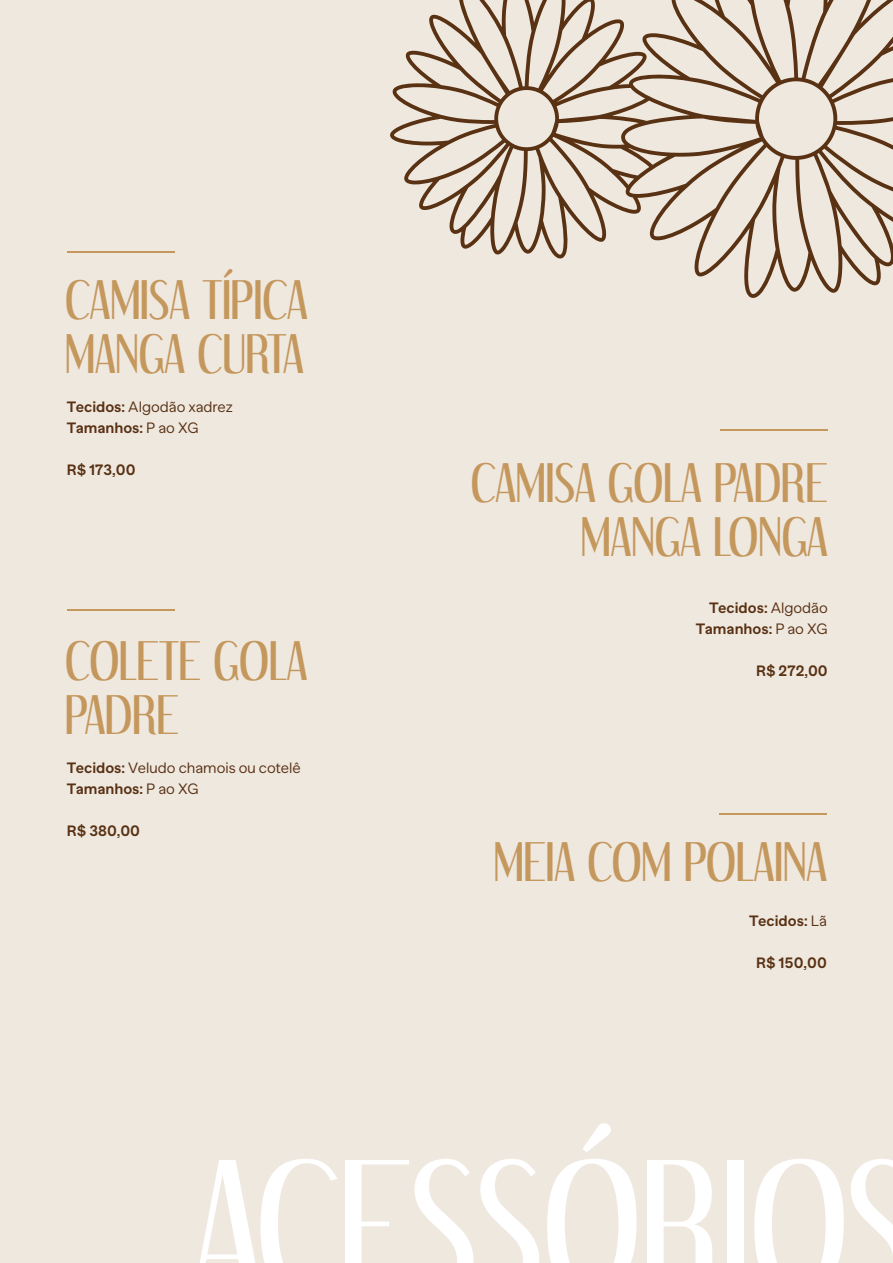
<style>
.page{position:relative;width:893px;height:1263px;background:#efe8df}
.page>*{position:absolute;margin:0;border:0;box-sizing:border-box;transform-origin:0 0}
.t1{font:160.2px "Dream Orphans";color:#fff}
.t2{font:48.6px/54.2px "Dream Orphans";color:#c4975c}
.t3{font:300 15px/21px "Banana Grotesk";color:#593113}
.t4{font:700 15px/21px "Banana Grotesk";color:#593113;text-align:right}
.s1{font-weight:700}
.s2{font-weight:300}
</style>
<div class="page">
<svg style="left:390px;top:0;width:503px;height:298px"></svg>
<hr style="left:67px;top:251px;width:108px;height:1px;background:#c4975c">
<hr style="left:67px;top:609px;width:108px;height:1px;background:#c4975c">
<hr style="left:719px;top:813px;width:108px;height:2px;background:#c4975c">
<hr style="left:720px;top:429px;width:108px;height:2px;background:#c4975c">
<h2 class="t2" style="left:65px;top:271px;width:244px">CAMISA TÍPICA<br>MANGA CURTA</h2>
<p class="t3" style="left:67px;top:397px;width:167px"><span class="s1">Tecidos:</span> Algodão xadrez<br><span class="s1">Tamanhos:</span> P ao XG</p>
<p class="t4" style="left:67px;top:460px;width:70px">R$ 173,00</p>
<h2 class="t2" style="left:65px;top:632px;width:244px">COLETE GOLA<br>PADRE</h2>
<p class="t3" style="left:67px;top:758px;width:235px"><span class="s1">Tecidos:</span> Veludo chamois ou cotelê<br><span class="s1">Tamanhos:</span> P ao XG</p>
<p class="t4" style="left:67px;top:821px;width:75px">R$ 380,00</p>
<h2 class="t2" style="left:471px;top:454px;width:359px;text-align:right">CAMISA GOLA PADRE<br>MANGA LONGA</h2>
<p class="t4" style="left:696px;top:598px;width:133px">Tecidos: <span class="s2">Algodão<br></span>Tamanhos: <span class="s2">P ao XG</span></p>
<p class="t4" style="left:756px;top:661px;width:73px">R$ 272,00</p>
<h2 class="t2" style="left:494px;top:833px;width:334px">MEIA COM POLAINA</h2>
<p class="t4" style="left:749px;top:911px;width:79px">Tecidos: <span class="s2">Lã</span></p>
<p class="t4" style="left:756px;top:953px;width:72px">R$ 150,00</p>
<h1 class="t1" style="left:194px;top:1123px;width:721px">ACESSÓRIOS</h1>
</div>
